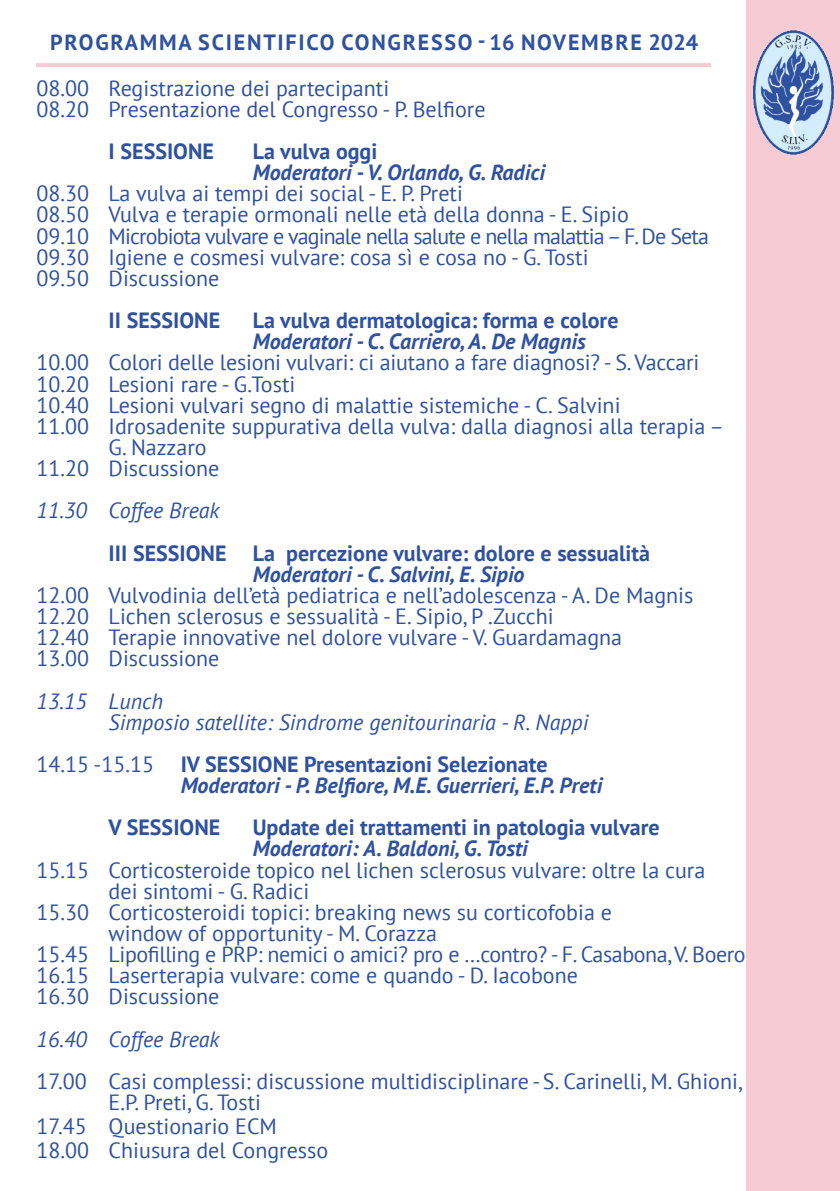
<style>
.page{position:relative;width:840px;height:1191px;background:#fff}
.page>*{position:absolute;margin:0;border:0;box-sizing:border-box;transform-origin:0 0}
.t1{font:22px/21.2px "PT Sans";color:#2f52a0}
.t2{font:700 22px "PT Sans";color:#2f52a0}
.t3{font:italic 700 22px "PT Sans";color:#2f52a0}
.t4{font:italic 22px "PT Sans";color:#2f52a0}
.t5{font:22px "PT Sans";letter-spacing:-.04em;color:#2f52a0}
.t6{font:22px "PT Sans";letter-spacing:-.02em;color:#2f52a0}
.t7{font:700 22px "PT Sans";letter-spacing:.08em;color:#2f52a0}
.s1{font-weight:400}
</style>
<div class="page">
<div style="left:746px;top:0;width:93px;height:1191px;background:#f6cbd4"></div>
<img style="left:753px;top:30px;width:81px;height:125px">
<hr style="left:36px;top:63px;width:674px;height:4px;background:#f6cbd4">
<p class="t7" style="left:50px;top:28px;width:649px">PROGRAMMA SCIENTIFICO CONGRESSO - 16 NOVEMBRE 2024</p>
<p class="t1" style="left:37px;top:77px;width:354px">08.00 Registrazione dei partecipanti</p>
<p class="t1" style="left:37px;top:98px;width:450px">08.20 Presentazione del Congresso - P. Belfiore</p>
<p class="t2" style="left:109px;top:137px;width:107px">I SESSIONE</p>
<p class="t2" style="left:253px;top:137px;width:126px">La vulva oggi</p>
<p class="t3" style="left:253px;top:158px;width:293px">Moderatori - V. Orlando, G. Radici</p>
<p class="t1" style="left:37px;top:182px;width:427px">08.30 La vulva ai tempi dei social - E. P. Preti</p>
<p class="t1" style="left:37px;top:204px;width:593px">08.50 Vulva e terapie ormonali nelle età della donna - E. Sipio</p>
<p class="t5" style="left:37px;top:222px;width:673px">09.10 Microbiota vulvare e vaginale nella salute e nella malattia – F. De Seta</p>
<p class="t1" style="left:37px;top:246px;width:553px">09.30 Igiene e cosmesi vulvare: cosa sì e cosa no - G. Tosti</p>
<p class="t1" style="left:37px;top:267px;width:184px">09.50 Discussione</p>
<p class="t2" style="left:109px;top:306px;width:113px">II SESSIONE</p>
<p class="t2" style="left:253px;top:306px;width:367px">La vulva dermatologica: forma e colore</p>
<p class="t3" style="left:253px;top:327px;width:334px">Moderatori - C. Carriero, A. De Magnis</p>
<p class="t1" style="left:37px;top:351px;width:663px">10.00 Colori delle lesioni vulvari: ci aiutano a fare diagnosi? - S. Vaccari</p>
<p class="t1" style="left:37px;top:373px;width:260px">10.20 Lesioni rare - G.Tosti</p>
<p class="t1" style="left:37px;top:394px;width:585px">10.40 Lesioni vulvari segno di malattie sistemiche - C. Salvini</p>
<p class="t1" style="left:109px;top:415px;width:616px;text-indent:-72px">11.00 Idrosadenite suppurativa della vulva: dalla diagnosi alla terapia –<br>G. Nazzaro</p>
<p class="t1" style="left:37px;top:457px;width:184px">11.20 Discussione</p>
<p class="t4" style="left:37px;top:496px;width:184px">11.30 Coffee Break</p>
<p class="t2" style="left:109px;top:538px;width:542px">III SESSIONE La percezione vulvare: dolore e sessualità</p>
<p class="t3" style="left:253px;top:559px;width:273px">Moderatori - C. Salvini, E. Sipio</p>
<p class="t1" style="left:37px;top:584px;width:658px">12.00 Vulvodinia dell’età pediatrica e nell’adolescenza - A. De Magnis</p>
<p class="t1" style="left:37px;top:605px;width:518px">12.20 Lichen sclerosus e sessualità - E. Sipio, P .Zucchi</p>
<p class="t1" style="left:37px;top:626px;width:587px">12.40 Terapie innovative nel dolore vulvare - V. Guardamagna</p>
<p class="t1" style="left:37px;top:647px;width:184px">13.00 Discussione</p>
<p class="t4" style="left:37px;top:686px;width:128px">13.15 Lunch</p>
<p class="t4" style="left:109px;top:708px;width:481px">Simposio satellite: Sindrome genitourinaria - R. Nappi</p>
<p class="t2" style="left:37px;top:749px;width:512px"><span class="s1">14.15 -15.15</span> IV SESSIONE Presentazioni Selezionate</p>
<p class="t3" style="left:181px;top:770px;width:423px">Moderatori - P. Belfiore, M.E. Guerrieri, E.P. Preti</p>
<p class="t2" style="left:109px;top:813px;width:113px">V SESSIONE</p>
<p class="t2" style="left:253px;top:813px;width:408px">Update dei trattamenti in patologia vulvare</p>
<p class="t3" style="left:253px;top:834px;width:276px">Moderatori: A. Baldoni, G. Tosti</p>
<p class="t1" style="left:109px;top:858px;width:598px;text-indent:-72px">15.15 Corticosteroide topico nel lichen sclerosus vulvare: oltre la cura dei sintomi - G. Radici</p>
<p class="t1" style="left:109px;top:901px;width:504px;text-indent:-72px">15.30 Corticosteroidi topici: breaking news su corticofobia e window of opportunity - M. Corazza</p>
<p class="t6" style="left:37px;top:940px;width:710px">15.45 Lipofilling e PRP: nemici o amici? pro e …contro? - F. Casabona, V. Boero</p>
<p class="t1" style="left:37px;top:964px;width:542px">16.15 Laserterapia vulvare: come e quando - D. Iacobone</p>
<p class="t1" style="left:37px;top:985px;width:184px">16.30 Discussione</p>
<p class="t4" style="left:37px;top:1024px;width:184px">16.40 Coffee Break</p>
<p class="t1" style="left:109px;top:1070px;width:634px;text-indent:-72px">17.00 Casi complessi: discussione multidisciplinare - S. Carinelli, M. Ghioni,<br>E.P. Preti, G. Tosti</p>
<p class="t1" style="left:37px;top:1115px;width:242px">17.45 Questionario ECM</p>
<p class="t1" style="left:37px;top:1139px;width:293px">18.00 Chiusura del Congresso</p>
</div>
